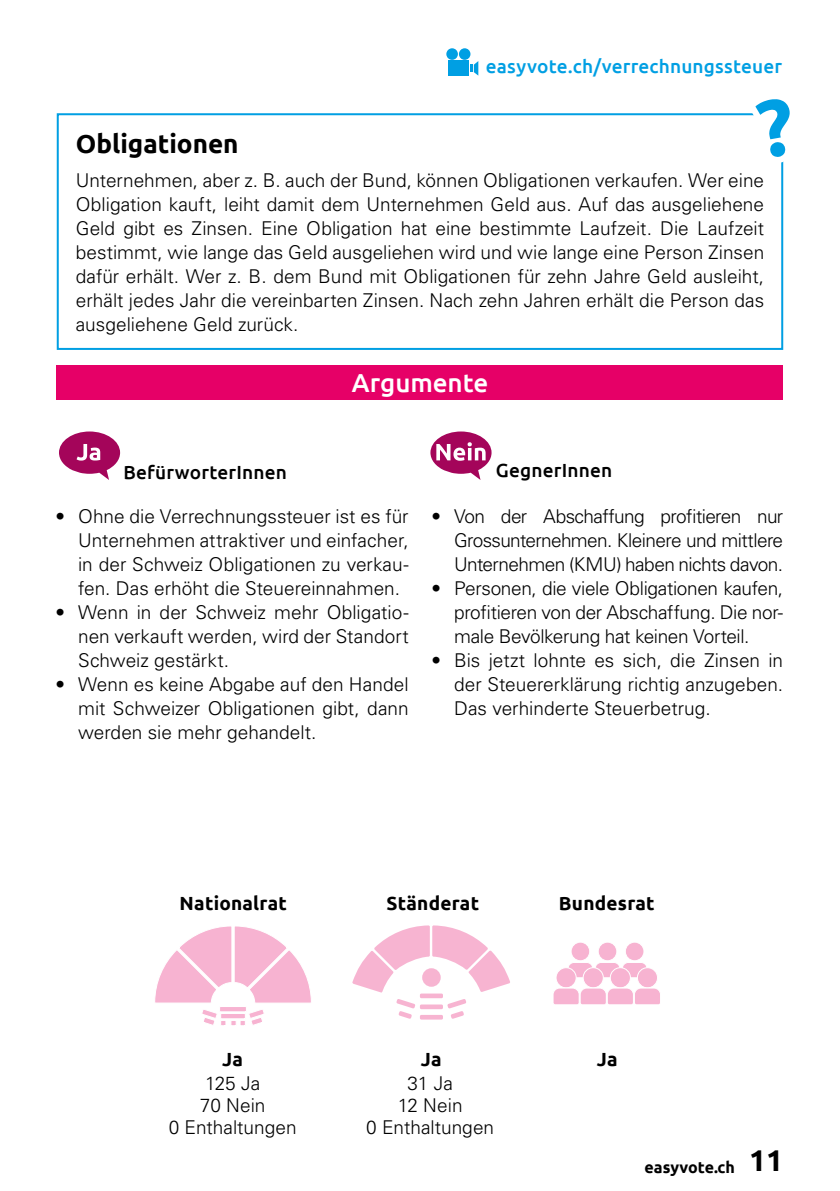
<style>
.page{position:relative;width:840px;height:1191px;background:#fff}
.page>*{position:absolute;margin:0;border:0;box-sizing:border-box;transform-origin:0 0}
.t1{font:700 26px "Ubuntu";color:#000}
.t2{font:500 26px "Ubuntu";letter-spacing:-.005em;color:#fff}
.t3{font:300 19px/24px "Univers LT Std";color:#000;text-align:justify}
.t4{font:700 19px "Ubuntu";letter-spacing:.01em;color:#000}
.t5{font:500 19px "Ubuntu";letter-spacing:.01em;color:#009fe3}
.t6{font:500 19px "Ubuntu";letter-spacing:.01em;color:#000}
.t7{font:700 16px "Ubuntu";color:#000}
.s1{font-size:30px}
</style>
<div class="page">
<svg style="left:430px;top:431px;width:61px;height:49px"></svg>
<svg style="left:59px;top:431px;width:61px;height:49px"></svg>
<svg style="left:155px;top:926px;width:156px;height:100px"></svg>
<svg style="left:352px;top:925px;width:158px;height:95px"></svg>
<svg style="left:570px;top:942px;width:19px;height:18px"></svg>
<div style="left:570px;top:941px;width:19px;height:20px;border:1px solid #fff;border-radius:50%"></div>
<svg style="left:598px;top:942px;width:18px;height:18px"></svg>
<div style="left:597px;top:941px;width:20px;height:20px;border:1px solid #fff;border-radius:50%"></div>
<svg style="left:625px;top:942px;width:18px;height:18px"></svg>
<div style="left:624px;top:941px;width:20px;height:20px;border:1px solid #fff;border-radius:50%"></div>
<div style="left:637px;top:968px;width:19px;height:19px;background:#fdf6f9;border:1px solid #fff;border-radius:50%"></div>
<svg style="left:569px;top:963px;width:77px;height:15px"></svg>
<svg style="left:555px;top:967px;width:21px;height:20px"></svg>
<div style="left:555px;top:967px;width:21px;height:21px;border:1px solid #fff;border-radius:50%"></div>
<svg style="left:582px;top:967px;width:21px;height:21px"></svg>
<svg style="left:609px;top:967px;width:21px;height:21px"></svg>
<svg style="left:637px;top:967px;width:20px;height:20px"></svg>
<div style="left:636px;top:967px;width:21px;height:21px;border:1px solid #fff;border-radius:50%"></div>
<svg style="left:553px;top:987px;width:107px;height:18px"></svg>
<div style="left:57px;top:365px;width:725px;height:35px;background:#e60067"></div>
<div style="left:448px;top:61px;width:20px;height:15px;background:#009fe3"></div>
<svg style="left:470px;top:61px;width:8px;height:15px"></svg>
<div style="left:458px;top:48px;width:12px;height:12px;background:#009fe3;border-radius:50%"></div>
<div style="left:446px;top:48px;width:11px;height:12px;background:#009fe3;border-radius:50%"></div>
<div style="left:57px;top:113px;width:725px;height:237px;border:2px solid #009fe3"></div>
<svg style="left:754px;top:113px;width:30px;height:46px"></svg>
<p class="t5" style="left:485px;top:54px;width:297px">easyvote.ch/verrechnungssteuer</p>
<h1 class="t1" style="left:76px;top:128px;width:164px">Obligationen</h1>
<p class="t3" style="left:76px;top:168px;width:689px">Unternehmen, aber z. B. auch der Bund, können Obligationen verkaufen. Wer eine Obligation kauft, leiht damit dem Unternehmen Geld aus. Auf das ausgeliehene Geld gibt es Zinsen. Eine Obligation hat eine bestimmte Laufzeit. Die Laufzeit bestimmt, wie lange das Geld ausgeliehen wird und wie lange eine Person Zinsen dafür erhält. Wer z. B. dem Bund mit Obligationen für zehn Jahre Geld ausleiht, erhält jedes Jahr die vereinbarten Zinsen. Nach zehn Jahren erhält die Person das ausgeliehene Geld zurück.</p>
<h1 class="t2" style="left:351px;top:367px;width:138px">Argumente</h1>
<p class="t6" style="left:123px;top:460px;width:165px">BefürworterInnen</p>
<p class="t6" style="left:495px;top:459px;width:118px">GegnerInnen</p>
<p class="t3" style="left:78px;top:504px;width:332px;text-indent:-23px">• Ohne die Verrechnungssteuer ist es für Unternehmen attraktiver und einfacher, in der Schweiz Obligationen zu verkau&shy;fen. Das erhöht die Steuereinnahmen.</p>
<p class="t3" style="left:78px;top:600px;width:332px;text-indent:-23px">• Wenn in der Schweiz mehr Obligatio&shy;nen verkauft werden, wird der Standort Schweiz gestärkt.</p>
<p class="t3" style="left:78px;top:672px;width:332px;text-indent:-23px">• Wenn es keine Abgabe auf den Handel mit Schweizer Obligationen gibt, dann werden sie mehr gehandelt.</p>
<p class="t3" style="left:454px;top:504px;width:330px;text-indent:-23px">• Von der Abschaffung profitieren nur Grossunternehmen. Kleinere und mittlere Unternehmen (KMU) haben nichts davon.</p>
<p class="t3" style="left:454px;top:576px;width:330px;text-indent:-23px">• Personen, die viele Obligationen kaufen, profitieren von der Abschaffung. Die nor&shy;male Bevölkerung hat keinen Vorteil.</p>
<p class="t3" style="left:454px;top:648px;width:330px;text-indent:-23px">• Bis jetzt lohnte es sich, die Zinsen in der Steuererklärung richtig anzugeben.<br>Das verhinderte Steuerbetrug.</p>
<p class="t4" style="left:179px;top:891px;width:109px">Nationalrat</p>
<p class="t4" style="left:386px;top:891px;width:94px">Ständerat</p>
<p class="t4" style="left:558px;top:891px;width:97px">Bundesrat</p>
<p class="t4" style="left:222px;top:1048px;width:22px">Ja</p>
<p class="t4" style="left:420px;top:1048px;width:22px">Ja</p>
<p class="t4" style="left:596px;top:1048px;width:22px">Ja</p>
<p class="t3" style="left:366px;top:1072px;width:129px;line-height:22px;text-align:center">31 Ja<br>12 Nein<br>0 Enthaltungen</p>
<p class="t3" style="left:169px;top:1072px;width:129px;line-height:22px;text-align:center">125 Ja<br>70 Nein<br>0 Enthaltungen</p>
<p class="t7" style="left:644px;top:1157px;width:140px">easyvote.ch <span class="s1">11</span></p>
</div>
